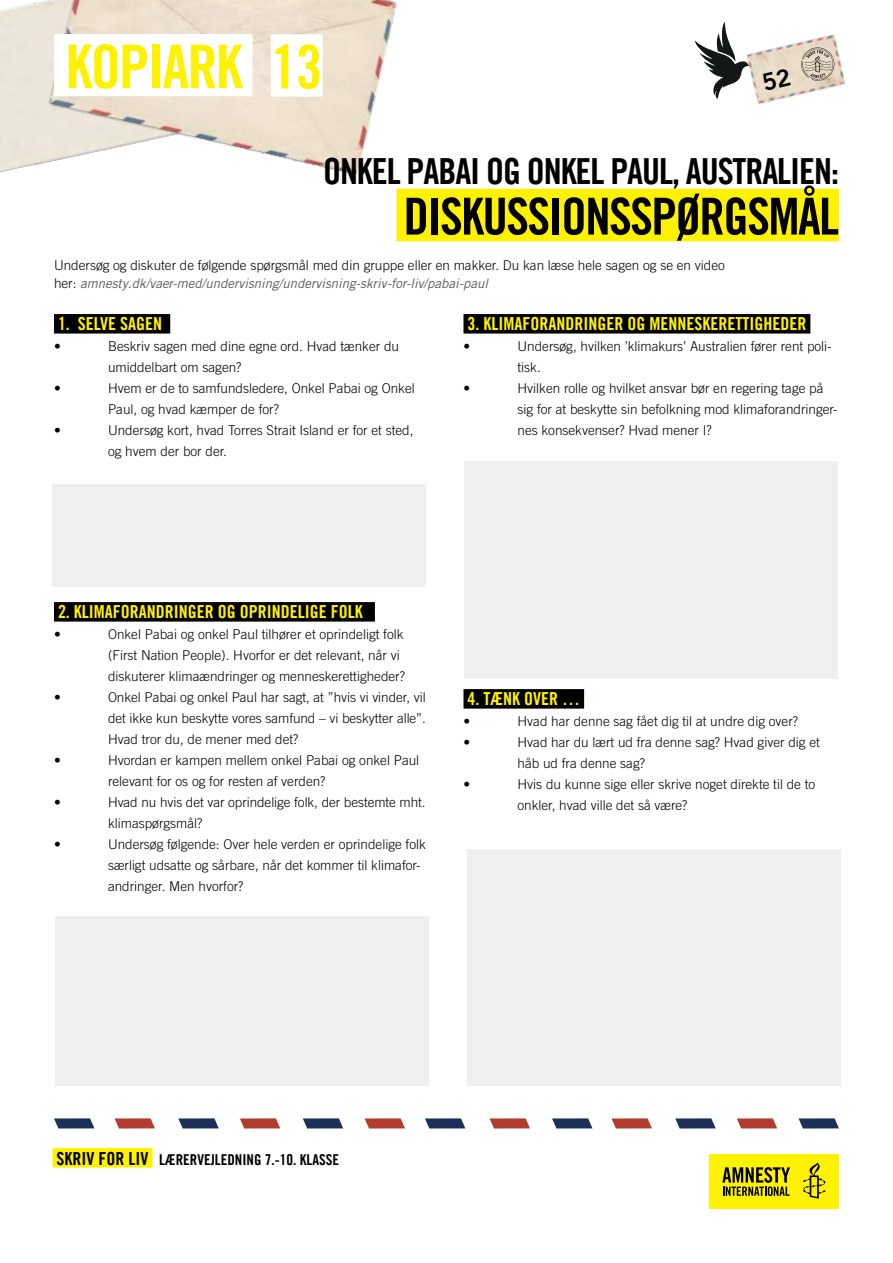
<style>
.page{position:relative;width:893px;height:1263px;background:#fff}
.page>*{position:absolute;margin:0;border:0;box-sizing:border-box;transform-origin:0 0}
.t1{font:60.45px "Amnesty Trade Gothic Bd Cn 20";letter-spacing:-.03em;color:#fff200}
.t2{font:51px "Amnesty Trade Gothic Bd Cn 20";letter-spacing:-.03em;color:#000}
.t3{font:36px "Amnesty Trade Gothic Bd Cn 20";letter-spacing:-.03em;color:#000}
.t4{font:18px "Amnesty Trade Gothic Bd Cn 20";color:#fff200}
.t5{font:15px "Amnesty Trade Gothic Bd Cn 20";color:#000}
.t6{font:300 13.5px/21px "Amnesty Trade Gothic";color:#000}
.t7{font:italic 13.2px "Amnesty Trade Gothic";color:#5a5b5d}
.s1{font-weight:300;font-style:normal;font-size:13.5px;color:#000}
.s2{font-size:18px}
</style>
<div class="page">
<img style="left:0;top:2px;width:38px;height:171px">
<img style="left:38px;top:0;width:369px;height:189px">
<div style="left:54px;top:34px;width:198px;height:62px;background:#fff"></div>
<svg style="left:303px;top:1118px;width:40px;height:10px"></svg>
<svg style="left:425px;top:1118px;width:40px;height:10px"></svg>
<svg style="left:552px;top:1118px;width:40px;height:10px"></svg>
<svg style="left:675px;top:1118px;width:41px;height:10px"></svg>
<svg style="left:798px;top:1118px;width:41px;height:10px"></svg>
<svg style="left:365px;top:1118px;width:40px;height:10px"></svg>
<svg style="left:490px;top:1118px;width:40px;height:10px"></svg>
<svg style="left:611px;top:1118px;width:41px;height:10px"></svg>
<svg style="left:737px;top:1118px;width:40px;height:10px"></svg>
<svg style="left:54px;top:1118px;width:40px;height:10px"></svg>
<svg style="left:178px;top:1118px;width:41px;height:10px"></svg>
<svg style="left:115px;top:1118px;width:40px;height:10px"></svg>
<svg style="left:240px;top:1118px;width:40px;height:10px"></svg>
<svg style="left:695px;top:22px;width:50px;height:77px"></svg>
<img style="left:745px;top:34px;width:100px;height:71px">
<svg style="left:801px;top:48px;width:33px;height:33px"></svg>
<div style="left:271px;top:34px;width:51px;height:63px;background:#fff"></div>
<div style="left:397px;top:189px;width:442px;height:52px;background:#fff200"></div>
<div style="left:52px;top:484px;width:374px;height:103px;background:#efeff0"></div>
<div style="left:56px;top:916px;width:373px;height:169px;background:#efeff0"></div>
<div style="left:464px;top:461px;width:374px;height:218px;background:#efeff0"></div>
<div style="left:467px;top:849px;width:374px;height:236px;background:#efeff0"></div>
<div style="left:54px;top:314px;width:116px;height:20px;background:#000"></div>
<div style="left:54px;top:602px;width:321px;height:20px;background:#000"></div>
<div style="left:463px;top:314px;width:347px;height:20px;background:#000"></div>
<div style="left:463px;top:689px;width:121px;height:20px;background:#000"></div>
<div style="left:710px;top:1154px;width:129px;height:55px;background:#fff200"></div>
<svg style="left:803px;top:1162px;width:23px;height:36px"></svg>
<svg style="left:722px;top:1167px;width:68px;height:29px"></svg>
<div style="left:52px;top:1148px;width:100px;height:19px;background:#fff200"></div>
<svg style="left:762px;top:68px;width:29px;height:23px"></svg>
<h1 class="t1" style="left:66px;top:30px;width:258px">KOPIARK 13</h1>
<h3 class="t3" style="left:323px;top:149px;width:517px">ONKEL PABAI OG ONKEL PAUL, AUSTRALIEN:</h3>
<h2 class="t2" style="left:403px;top:185px;width:437px">DISKUSSIONSSPØRGSMÅL</h2>
<p class="t6" style="left:54px;top:254px;width:672px">Undersøg og diskuter de følgende spørgsmål med din gruppe eller en makker. Du kan læse hele sagen og se en video</p>
<p class="t7" style="left:54px;top:275px;width:436px"><span class="s1">her:</span> amnesty.dk/vaer-med/undervisning/undervisning-skriv-for-liv/pabai-paul</p>
<h3 class="t4" style="left:58px;top:312px;width:106px">1. SELVE SAGEN</h3>
<p class="t6" style="left:54px;top:335px;width:8px">•</p>
<p class="t6" style="left:108px;top:335px;width:293px">Beskriv sagen med dine egne ord. Hvad tænker du umiddelbart om sagen?</p>
<p class="t6" style="left:54px;top:377px;width:8px">•</p>
<p class="t6" style="left:108px;top:377px;width:308px">Hvem er de to samfundsledere, Onkel Pabai og Onkel<br>Paul, og hvad kæmper de for?</p>
<p class="t6" style="left:54px;top:419px;width:8px">•</p>
<p class="t6" style="left:108px;top:419px;width:307px">Undersøg kort, hvad Torres Strait Island er for et sted, og hvem der bor der.</p>
<h3 class="t4" style="left:467px;top:312px;width:340px">3. KLIMAFORANDRINGER OG MENNESKERETTIGHEDER</h3>
<p class="t6" style="left:463px;top:335px;width:8px">•</p>
<p class="t6" style="left:517px;top:335px;width:316px">Undersøg, hvilken ’klimakurs’ Australien fører rent poli&shy;tisk.</p>
<p class="t6" style="left:463px;top:377px;width:8px">•</p>
<p class="t6" style="left:517px;top:377px;width:322px">Hvilken rolle og hvilket ansvar bør en regering tage på sig for at beskytte sin befolkning mod klimaforandringer&shy;nes konsekvenser? Hvad mener I?</p>
<h3 class="t4" style="left:58px;top:600px;width:306px">2. KLIMAFORANDRINGER OG OPRINDELIGE FOLK</h3>
<p class="t6" style="left:54px;top:623px;width:8px">•</p>
<p class="t6" style="left:108px;top:623px;width:299px">Onkel Pabai og onkel Paul tilhører et oprindeligt folk (First Nation People). Hvorfor er det relevant, når vi diskuterer klimaændringer og menneskerettigheder?</p>
<p class="t6" style="left:54px;top:686px;width:8px">•</p>
<p class="t6" style="left:108px;top:686px;width:319px;text-align:justify">Onkel Pabai og onkel Paul har sagt, at ”hvis vi vinder, vil det ikke kun beskytte vores samfund – vi beskytter alle”.<br>Hvad tror du, de mener med det?</p>
<p class="t6" style="left:54px;top:749px;width:8px">•</p>
<p class="t6" style="left:108px;top:749px;width:313px">Hvordan er kampen mellem onkel Pabai og onkel Paul relevant for os og for resten af verden?</p>
<p class="t6" style="left:54px;top:791px;width:8px">•</p>
<p class="t6" style="left:108px;top:791px;width:319px">Hvad nu hvis det var oprindelige folk, der bestemte mht. klimaspørgsmål?</p>
<p class="t6" style="left:54px;top:833px;width:8px">•</p>
<p class="t6" style="left:108px;top:833px;width:319px">Undersøg følgende: Over hele verden er oprindelige folk særligt udsatte og sårbare, når det kommer til klimafor&shy;andringer. Men hvorfor?</p>
<h3 class="t4" style="left:467px;top:687px;width:114px">4. TÆNK OVER …</h3>
<p class="t6" style="left:463px;top:710px;width:8px">•</p>
<p class="t6" style="left:517px;top:710px;width:282px">Hvad har denne sag fået dig til at undre dig over?</p>
<p class="t6" style="left:463px;top:731px;width:8px">•</p>
<p class="t6" style="left:517px;top:731px;width:304px">Hvad har du lært ud fra denne sag? Hvad giver dig et håb ud fra denne sag?</p>
<p class="t6" style="left:463px;top:773px;width:8px">•</p>
<p class="t6" style="left:517px;top:773px;width:299px">Hvis du kunne sige eller skrive noget direkte til de to onkler, hvad ville det så være?</p>
<p class="t5" style="left:56px;top:1151px;width:284px"><span class="s2">SKRIV FOR LIV</span> LÆRERVEJLEDNING 7.-10. KLASSE</p>
</div>
